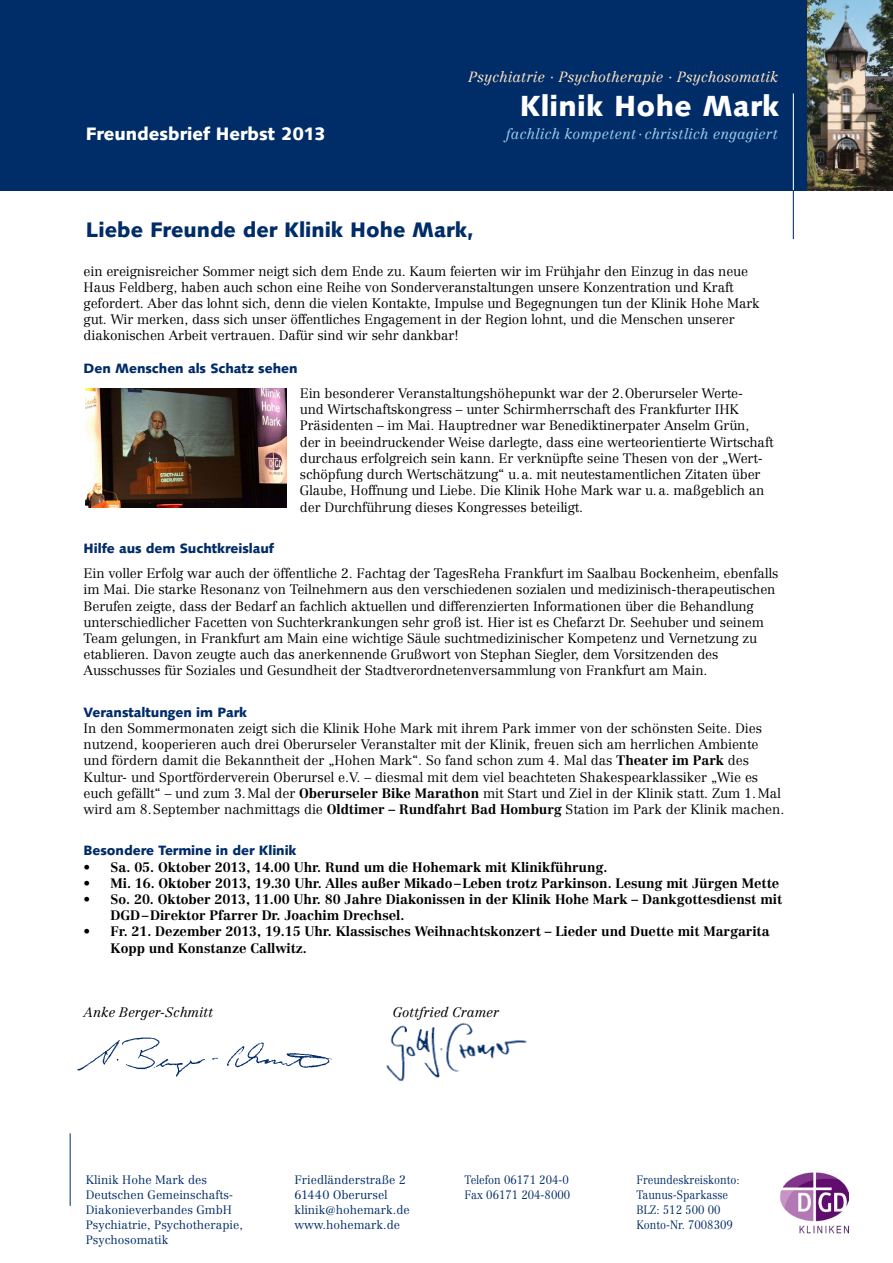
<style>
.page{position:relative;width:893px;height:1263px;background:#fff}
.page>*{position:absolute;margin:0;border:0;box-sizing:border-box;transform-origin:0 0}
.t1{font:900 29.1px "Syntax";letter-spacing:.01em;color:#fff}
.t2{font:900 21px "Syntax";color:#002c68}
.t3{font:900 18px "Syntax";color:#fff}
.t4{font:italic 300 14.55px "Centennial";color:#ffe4c0}
.t5{font:italic 300 14.55px "Centennial";letter-spacing:.005em;color:#98cdea}
.t6{font:300 13.5px/16.2px "Centennial";letter-spacing:-.01em;color:#000}
.t7{font:700 13.5px/16.2px "Centennial";letter-spacing:-.005em;color:#000}
.t8{font:900 13.5px "Syntax";letter-spacing:-.005em;color:#002c68}
.t9{font:italic 300 13.5px "Centennial";letter-spacing:-.005em;color:#000}
.t10{font:300 12px/15px "Centennial";color:#002c68}
.t11{font:300 12px/15px "Centennial";color:#002c68;scale:.9 1}
.s1{font-weight:700}
</style>
<div class="page">
<div style="left:0;top:0;width:893px;height:190px;background:#002c68"></div>
<hr style="left:70px;top:1133px;width:1px;height:73px;background:#002c68">
<hr style="left:793px;top:190px;width:1px;height:49px;background:#002c68">
<hr style="left:793px;top:93px;width:1px;height:97px;background:#fff">
<img style="left:386px;top:1022px;width:141px;height:60px">
<img style="left:77px;top:1037px;width:256px;height:40px">
<img style="left:808px;top:0;width:85px;height:190px">
<img style="left:86px;top:388px;width:201px;height:119px">
<img style="left:780px;top:1172px;width:68px;height:62px">
<p class="t4" style="left:468px;top:69px;width:311px">Psychiatrie · Psychotherapie · Psychosomatik</p>
<h3 class="t3" style="left:86px;top:123px;width:241px">Freundesbrief Herbst 2013</h3>
<h1 class="t1" style="left:520px;top:89px;width:261px">Klinik Hohe Mark</h1>
<p class="t5" style="left:506px;top:125px;width:273px">fachlich kompetent· christlich engagiert</p>
<h2 class="t2" style="left:86px;top:217px;width:390px">Liebe Freunde der Klinik Hohe Mark,</h2>
<p class="t6" style="left:84px;top:263px;width:678px">ein ereignisreicher Sommer neigt sich dem Ende zu. Kaum feierten wir im Frühjahr den Einzug in das neue Haus Feldberg, haben auch schon eine Reihe von Sonderveranstaltungen unsere Konzentration und Kraft gefordert. Aber das lohnt sich, denn die vielen Kontakte, Impulse und Begegnungen tun der Klinik Hohe Mark gut. Wir merken, dass sich unser öffentliches Engagement in der Region lohnt, und die Menschen unserer diakonischen Arbeit vertrauen. Dafür sind wir sehr dankbar!</p>
<p class="t8" style="left:84px;top:360px;width:215px">Den Menschen als Schatz sehen</p>
<p class="t6" style="left:300px;top:385px;width:475px">Ein besonderer Veranstaltungshöhepunkt war der 2.Oberurseler Werte-<br>und Wirtschaftskongress – unter Schirmherrschaft des Frankfurter IHK Präsidenten – im Mai. Hauptredner war Benediktinerpater Anselm Grün,<br>der in beeindruckender Weise darlegte, dass eine werteorientierte Wirtschaft durchaus erfolgreich sein kann. Er verknüpfte seine Thesen von der „Wert&shy;schöpfung durch Wertschätzung“ u.a. mit neutestamentlichen Zitaten über Glaube, Hoffnung und Liebe. Die Klinik Hohe Mark war u.a. maßgeblich an der Durchführung dieses Kongresses beteiligt.</p>
<p class="t8" style="left:84px;top:540px;width:192px">Hilfe aus dem Suchtkreislauf</p>
<p class="t6" style="left:84px;top:565px;width:696px">Ein voller Erfolg war auch der öffentliche 2. Fachtag der TagesReha Frankfurt im Saalbau Bockenheim, ebenfalls im Mai. Die starke Resonanz von Teilnehmern aus den verschiedenen sozialen und medizinisch-therapeutischen Berufen zeigte, dass der Bedarf an fachlich aktuellen und differenzierten Informationen über die Behandlung unterschiedlicher Facetten von Suchterkrankungen sehr groß ist. Hier ist es Chefarzt Dr. Seehuber und seinem Team gelungen, in Frankfurt am Main eine wichtige Säule suchtmedizinischer Kompetenz und Vernetzung zu etablieren. Davon zeugte auch das anerkennende Grußwort von Stephan Siegler, dem Vorsitzenden des Ausschusses für Soziales und Gesundheit der Stadtverordnetenversammlung von Frankfurt am Main.</p>
<p class="t8" style="left:84px;top:704px;width:165px">Veranstaltungen im Park</p>
<p class="t6" style="left:84px;top:720px;width:702px">In den Sommermonaten zeigt sich die Klinik Hohe Mark mit ihrem Park immer von der schönsten Seite. Dies nutzend, kooperieren auch drei Oberurseler Veranstalter mit der Klinik, freuen sich am herrlichen Ambiente und fördern damit die Bekanntheit der „Hohen Mark“. So fand schon zum 4. Mal das <span class="s1">Theater im Park</span> des Kultur- und Sportförderverein Oberursel e.V. – diesmal mit dem viel beachteten Shakespearklassiker „Wie es euch gefällt“ – und zum 3.Mal der <span class="s1">Oberurseler Bike Marathon</span> mit Start und Ziel in der Klinik statt. Zum 1.Mal wird am 8.September nachmittags die <span class="s1">Oldtimer – Rundfahrt Bad Homburg</span> Station im Park der Klinik machen.</p>
<p class="t8" style="left:84px;top:843px;width:214px">Besondere Termine in der Klinik</p>
<p class="t7" style="left:84px;top:858px;width:525px">• Sa. 05. Oktober 2013, 14.00 Uhr. Rund um die Hohemark mit Klinikführung.</p>
<p class="t7" style="left:84px;top:875px;width:697px">• Mi. 16. Oktober 2013, 19.30 Uhr. Alles außer Mikado–Leben trotz Parkinson. Lesung mit Jürgen Mette</p>
<p class="t7" style="left:111px;top:891px;width:673px;text-indent:-27px">• So. 20. Oktober 2013, 11.00 Uhr. 80 Jahre Diakonissen in der Klinik Hohe Mark – Dankgottesdienst mit<br>DGD–Direktor Pfarrer Dr. Joachim Drechsel.</p>
<p class="t7" style="left:111px;top:923px;width:661px;text-indent:-27px">• Fr. 21. Dezember 2013, 19.15 Uhr. Klassisches Weihnachtskonzert – Lieder und Duette mit Margarita<br>Kopp und Konstanze Callwitz.</p>
<p class="t9" style="left:84px;top:1004px;width:131px">Anke Berger-Schmitt</p>
<p class="t9" style="left:393px;top:1004px;width:108px">Gottfried Cramer</p>
<p class="t10" style="left:86px;top:1172px;width:159px">Klinik Hohe Mark des<br>Deutschen Gemeinschafts-<br>Diakonieverbandes GmbH<br>Psychiatrie, Psychotherapie,<br>Psychosomatik</p>
<p class="t10" style="left:294px;top:1172px;width:117px">Friedländerstraße 2<br>61440 Oberursel klinik@hohemark.de www.hohemark.de</p>
<p class="t11" style="left:464px;top:1172px;width:119px">Telefon 06171 204-0<br>Fax 06171 204-8000</p>
<p class="t11" style="left:636px;top:1172px;width:116px">Freundeskreiskonto:<br>Taunus-Sparkasse<br>BLZ: 512 500 00<br>Konto-Nr. 7008309</p>
</div>
